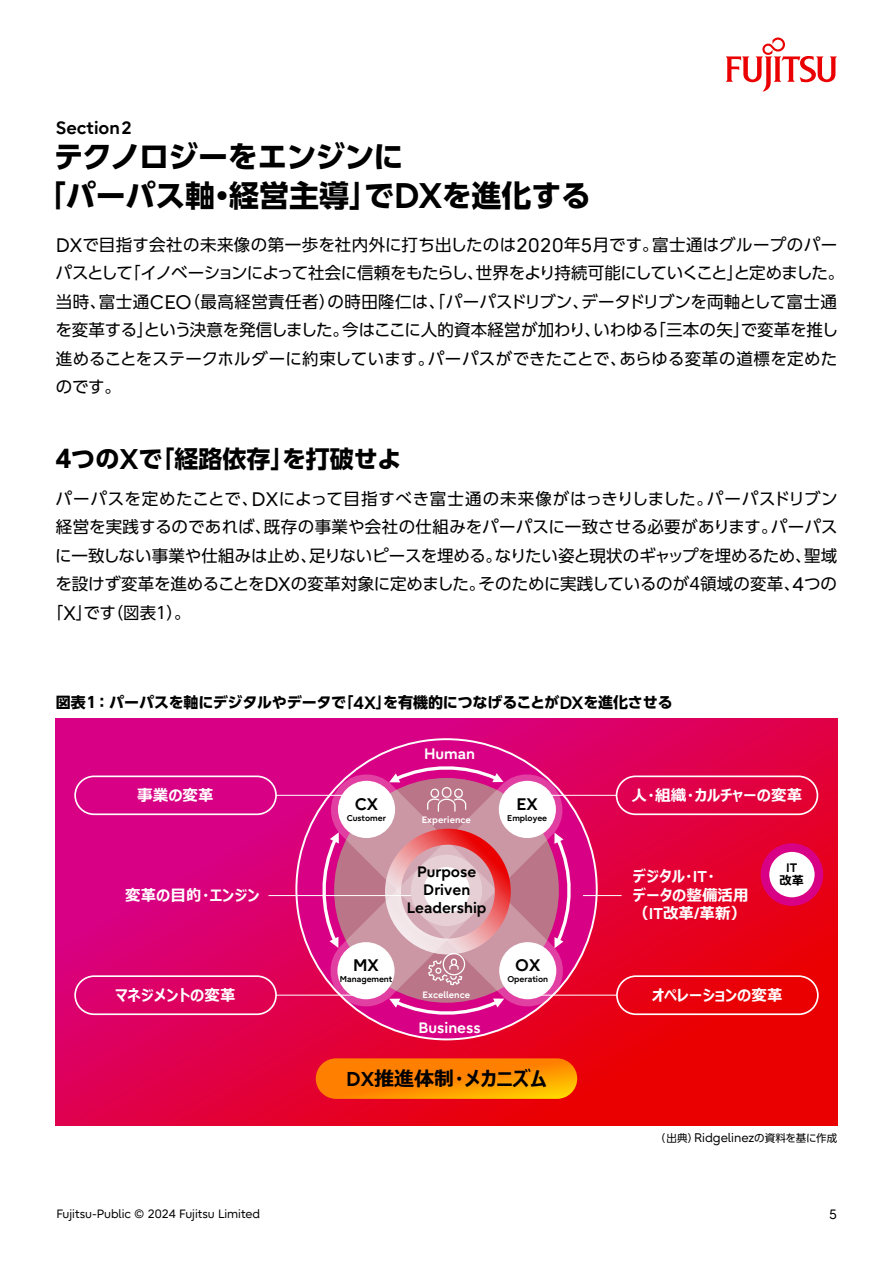
<style>
.page{position:relative;width:893px;height:1263px;background:#fff}
.page>*{position:absolute;margin:0;border:0;box-sizing:border-box;transform-origin:0 0}
.t1{font:700 30px/39px "UD Shin Go Pro";letter-spacing:-.01em;color:#000}
.t2{font:700 24px "UD Shin Go Pro";color:#000}
.t3{font:700 19.95px "Meiryo UI";color:#000}
.t4{font:700 17.7px "Fujitsu Infinity Pro";color:#000}
.t5{font:700 16.65px "Fujitsu Infinity Pro";color:#000}
.t6{font:16.5px/28.5px "UD Shin Go Pro";color:#000}
.t7{font:16.5px "UD Shin Go Pro";letter-spacing:.04em;color:#000}
.t8{font:700 15.6px/18.6px "Meiryo UI";color:#fff}
.t9{font:700 15px "UD Shin Go Pro";letter-spacing:-.015em;color:#000}
.t10{font:700 15px/18px "Fujitsu Infinity Pro";color:#000;text-align:center}
.t11{font:700 15px "Fujitsu Infinity Pro";color:#fff}
.t12{font:13.5px "Fujitsu Infinity Pro";color:#000}
.t13{font:700 12.3px "Fujitsu Infinity Pro";color:#000}
.t14{font:700 12.3px "Meiryo UI";color:#000}
.t15{font:12px "Fujitsu Infinity Pro";color:#000}
.t16{font:10.5px "UD Shin Go Pro";letter-spacing:-.01em;color:#000}
.t17{font:700 9.15px "Fujitsu Infinity Pro";letter-spacing:.005em;color:#fff}
.t18{font:700 8.4px "Fujitsu Infinity Pro";color:#000}
.s1{font-family:"Fujitsu Infinity Pro";font-size:35.4px}
.s2{font-family:"Fujitsu Infinity Pro";font-size:19.5px}
.s3{font-family:"Fujitsu Infinity Pro";font-size:28.35px}
.s4{font-family:"Fujitsu Infinity Pro";font-size:17.7px}
.s5{font-family:"Fujitsu Infinity Pro"}
.s6{font-family:"Fujitsu Infinity Pro";font-size:12.45px}
</style>
<div class="page">
<svg style="left:726px;top:37px;width:111px;height:55px"></svg>
<svg style="left:56px;top:718px;width:781px;height:407px;background:#e00148"></svg>
<div style="left:296px;top:739px;width:301px;height:300px;background:#d80084;border-radius:50%"></div>
<svg style="left:327px;top:771px;width:239px;height:239px;background:#d581a6"></svg>
<div style="left:337px;top:942px;width:58px;height:57px;background:#fff;border-radius:50%"></div>
<div style="left:499px;top:781px;width:57px;height:57px;background:#fff;border-radius:50%"></div>
<svg style="left:389px;top:766px;width:114px;height:46px"></svg>
<svg style="left:320px;top:832px;width:19px;height:116px"></svg>
<svg style="left:554px;top:833px;width:17px;height:115px"></svg>
<svg style="left:389px;top:998px;width:115px;height:17px"></svg>
<svg style="left:385px;top:829px;width:126px;height:156px;background:#dea6ae"></svg>
<div style="left:74px;top:775px;width:203px;height:40px;border:2px solid #fff;border-radius:19px"></div>
<div style="left:74px;top:975px;width:203px;height:40px;border:2px solid #fff;border-radius:19px"></div>
<hr style="left:583px;top:895px;width:39px;height:1px;background:#fff">
<hr style="left:538px;top:795px;width:78px;height:1px;background:#fff">
<div style="left:616px;top:775px;width:202px;height:40px;border:2px solid #fff;border-radius:19px"></div>
<hr style="left:541px;top:995px;width:76px;height:1px;background:#fff">
<div style="left:616px;top:975px;width:203px;height:40px;border:2px solid #fff;border-radius:19px"></div>
<hr style="left:268px;top:895px;width:143px;height:1px;background:#fff">
<svg style="left:316px;top:1058px;width:261px;height:41px;background:#fe8d00"></svg>
<hr style="left:276px;top:995px;width:85px;height:1px;background:#fff">
<hr style="left:276px;top:795px;width:73px;height:1px;background:#fff">
<div style="left:767px;top:850px;width:50px;height:50px;background:#fff;border-radius:50%"></div>
<div style="left:761px;top:843px;width:62px;height:63px;border:9px solid #d80084;border-radius:50%"></div>
<p class="t4" style="left:56px;top:117px;width:78px">Section2</p>
<h1 class="t1" style="left:36px;top:137px;width:557px;text-indent:18px">テクノロジーをエンジンに<br>「パーパス軸・経営主導」で<span class="s1">DX</span>を進化する</h1>
<p class="t6" style="left:55px;top:230px;width:790px"><span class="s2">DX</span>で目指す会社の未来像の第一歩を社内外に打ち出したのは<span class="s2">2020</span>年<span class="s2">5</span>月です。富士通はグループのパーパスとして「イノベーションによって社会に信頼をもたらし、世界をより持続可能にしていくこと」と定めました。当時、富士通<span class="s2">CEO</span>（最高経営責任者）の時田隆仁は、「パーパスドリブン、データドリブンを両軸として富士通を変革する」という決意を発信しました。今はここに人的資本経営が加わり、いわゆる「三本の矢」で変革を推し進めることをステークホルダーに約束しています。パーパスができたことで、あらゆる変革の道標を定めたのです。</p>
<h2 class="t2" style="left:52px;top:439px;width:351px">４つの<span class="s3">X</span>で「経路依存」を打破せよ</h2>
<p class="t7" style="left:56px;top:485px;width:784px">パーパスを定めたことで、<span class="s2">DX</span>によって目指すべき富士通の未来像がはっきりしました。パーパスドリブン</p>
<p class="t6" style="left:56px;top:512px;width:783px">経営を実践するのであれば、既存の事業や会社の仕組みをパーパスに一致させる必要があります。パーパス</p>
<p class="t6" style="left:55px;top:541px;width:783px">に一致しない事業や仕組みは止め、足りないピースを埋める。なりたい姿と現状のギャップを埋めるため、聖域</p>
<p class="t6" style="left:55px;top:569px;width:783px">を設けず変革を進めることを<span class="s2">DX</span>の変革対象に定めました。そのために実践しているのが４領域の変革、<span class="s2">4</span>つの</p>
<p class="t6" style="left:47px;top:598px;width:145px">「<span class="s2">X</span>」です（図表１）。</p>
<p class="t9" style="left:56px;top:690px;width:618px">図表１：パーパスを軸にデジタルやデータで「<span class="s4">4X</span>」を有機的につなげることが<span class="s4">DX</span>を進化させる</p>
<p class="t8" style="left:137px;top:786px;width:78px">事業の変革</p>
<p class="t8" style="left:125px;top:886px;width:136px">変革の目的・エンジン</p>
<p class="t8" style="left:115px;top:986px;width:122px">マネジメントの変革</p>
<p class="t5" style="left:355px;top:793px;width:25px">CX</p>
<p class="t18" style="left:347px;top:812px;width:41px">Customer</p>
<p class="t11" style="left:424px;top:744px;width:52px">Human</p>
<p class="t17" style="left:422px;top:814px;width:51px">Experience</p>
<p class="t10" style="left:407px;top:863px;width:81px">Purpose<br>Driven<br>Leadership</p>
<p class="t5" style="left:353px;top:954px;width:27px">MX</p>
<p class="t18" style="left:340px;top:973px;width:54px">Management</p>
<p class="t17" style="left:423px;top:988px;width:49px">Excellence</p>
<p class="t11" style="left:418px;top:1018px;width:64px">Business</p>
<p class="t5" style="left:517px;top:793px;width:23px">EX</p>
<p class="t18" style="left:507px;top:812px;width:41px">Employee</p>
<p class="t5" style="left:515px;top:954px;width:27px">OX</p>
<p class="t18" style="left:507px;top:973px;width:42px">Operation</p>
<p class="t3" style="left:346px;top:1064px;width:202px"><span class="s5">DX</span>推進体制・メカニズム</p>
<p class="t8" style="left:631px;top:786px;width:172px">人・組織・カルチャーの変革</p>
<p class="t8" style="left:633px;top:868px;width:117px">デジタル・<span class="s5">IT</span>・<br>データの整備活用（<span class="s5">IT</span>改革<span class="s5">/</span>革新）</p>
<p class="t13" style="left:786px;top:859px;width:13px">IT</p>
<p class="t14" style="left:779px;top:872px;width:26px">改革</p>
<p class="t8" style="left:652px;top:986px;width:132px">オペレーションの変革</p>
<p class="t16" style="left:655px;top:1129px;width:184px">（出典）<span class="s6">Ridgelinez</span>の資料を基に作成</p>
<p class="t15" style="left:56px;top:1206px;width:205px">Fujitsu-Public © 2024 Fujitsu Limited</p>
<p class="t12" style="left:829px;top:1206px;width:9px">5</p>
</div>
